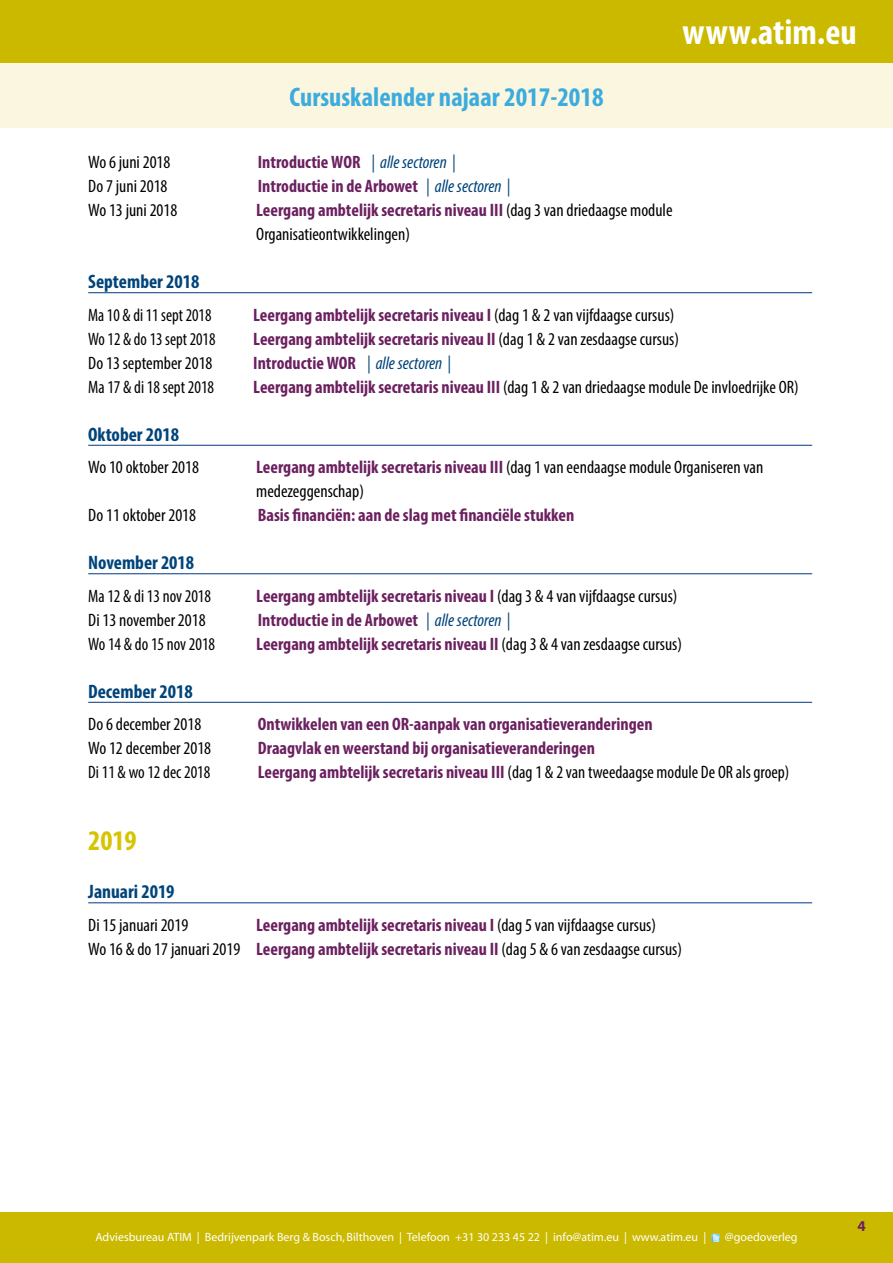
<style>
.page{position:relative;width:893px;height:1263px;background:#fff}
.page>*{position:absolute;margin:0;border:0;box-sizing:border-box;transform-origin:0 0}
.t1{font:700 condensed 36px "Myriad Pro";color:#fff}
.t2{font:700 condensed 28.5px "Myriad Pro";color:#d7c400}
.t3{font:700 condensed 27px "Myriad Pro";color:#3cabdd}
.t4{font:700 condensed 19.5px "Myriad Pro";color:#00447a}
.t5{font:condensed 18px/24px "Myriad Pro";color:#000}
.t6{font:700 condensed 18px "Myriad Pro";color:#6b205f}
.t7{font:condensed 18px "Myriad Pro";color:#000;scale:.95 1}
.t8{font:condensed 18px "Myriad Pro";color:#000;scale:.93 1}
.t9{font:700 15px "Myriad";color:#6b205f}
.t10{font:12px "Myriad";color:#fff}
.s1{font-weight:400;font-style:italic;color:#00447a}
.s2{font-weight:700;color:#6b205f}
.s3{font-weight:400;color:#000}
</style>
<div class="page">
<div style="left:0;top:1212px;width:893px;height:51px;background:#cbb900"></div>
<svg style="left:711px;top:1234px;width:9px;height:8px"></svg>
<div style="left:0;top:51px;width:893px;height:77px;background:#faf6df"></div>
<hr style="left:88px;top:292px;width:724px;height:1px;background:#003882">
<hr style="left:88px;top:445px;width:724px;height:1px;background:#003882">
<hr style="left:88px;top:573px;width:724px;height:1px;background:#003882">
<hr style="left:88px;top:702px;width:724px;height:1px;background:#003882">
<hr style="left:88px;top:902px;width:724px;height:1px;background:#003882">
<div style="left:0;top:0;width:893px;height:63px;background:#cbb900"></div>
<h3 class="t3" style="left:289px;top:80px;width:316px">Cursuskalender najaar 2017-2018</h3>
<h1 class="t1" style="left:682px;top:10px;width:176px">www.atim.eu</h1>
<p class="t5" style="left:88px;top:150px;width:84px">Wo 6 juni 2018</p>
<p class="t6" style="left:258px;top:151px;width:199px">Introductie WOR <span class="s1">| alle sectoren |</span></p>
<p class="t5" style="left:88px;top:174px;width:81px">Do 7 juni 2018</p>
<p class="t6" style="left:258px;top:175px;width:254px">Introductie in de Arbowet <span class="s1">| alle sectoren |</span></p>
<p class="t5" style="left:88px;top:198px;width:91px">Wo 13 juni 2018</p>
<p class="t5" style="left:256px;top:198px;width:418px"><span class="s2">Leergang ambtelijk secretaris niveau III</span> (dag 3 van driedaagse module<br>Organisatieontwikkelingen)</p>
<p class="t4" style="left:88px;top:269px;width:113px">September 2018</p>
<p class="t8" style="left:88px;top:304px;width:134px">Ma 10 &amp; di 11 sept 2018</p>
<p class="t6" style="left:253px;top:303px;width:423px">Leergang ambtelijk secretaris niveau I <span class="s3">(dag 1 &amp; 2 van vijfdaagse cursus)</span></p>
<p class="t8" style="left:88px;top:328px;width:138px">Wo 12 &amp; do 13 sept 2018</p>
<p class="t6" style="left:253px;top:327px;width:427px">Leergang ambtelijk secretaris niveau II <span class="s3">(dag 1 &amp; 2 van zesdaagse cursus)</span></p>
<p class="t5" style="left:88px;top:350px;width:126px">Do 13 september 2018</p>
<p class="t6" style="left:253px;top:351px;width:199px">Introductie WOR <span class="s1">| alle sectoren |</span></p>
<p class="t7" style="left:88px;top:376px;width:134px">Ma 17 &amp; di 18 sept 2018</p>
<p class="t5" style="left:253px;top:374px;width:547px"><span class="s2">Leergang ambtelijk secretaris niveau III</span> (dag 1 &amp; 2 van driedaagse module De invloedrijke OR)</p>
<p class="t4" style="left:88px;top:422px;width:92px">Oktober 2018</p>
<p class="t5" style="left:88px;top:455px;width:112px">Wo 10 oktober 2018</p>
<p class="t5" style="left:256px;top:455px;width:509px"><span class="s2">Leergang ambtelijk secretaris niveau III</span> (dag 1 van eendaagse module Organiseren van medezeggenschap)</p>
<p class="t5" style="left:88px;top:503px;width:109px">Do 11 oktober 2018</p>
<p class="t6" style="left:258px;top:504px;width:318px">Basis financiën: aan de slag met financiële stukken</p>
<p class="t4" style="left:88px;top:550px;width:108px">November 2018</p>
<p class="t7" style="left:88px;top:585px;width:131px">Ma 12 &amp; di 13 nov 2018</p>
<p class="t6" style="left:256px;top:584px;width:423px">Leergang ambtelijk secretaris niveau I <span class="s3">(dag 3 &amp; 4 van vijfdaagse cursus)</span></p>
<p class="t5" style="left:88px;top:607px;width:119px">Di 13 november 2018</p>
<p class="t6" style="left:258px;top:608px;width:254px">Introductie in de Arbowet <span class="s1">| alle sectoren |</span></p>
<p class="t7" style="left:88px;top:633px;width:135px">Wo 14 &amp; do 15 nov 2018</p>
<p class="t6" style="left:256px;top:632px;width:427px">Leergang ambtelijk secretaris niveau II <span class="s3">(dag 3 &amp; 4 van zesdaagse cursus)</span></p>
<p class="t4" style="left:88px;top:679px;width:106px">December 2018</p>
<p class="t5" style="left:88px;top:712px;width:115px">Do 6 december 2018</p>
<p class="t6" style="left:258px;top:713px;width:396px">Ontwikkelen van een OR-aanpak van organisatieveranderingen</p>
<p class="t5" style="left:88px;top:736px;width:124px">Wo 12 december 2018</p>
<p class="t6" style="left:258px;top:737px;width:339px">Draagvlak en weerstand bij organisatieveranderingen</p>
<p class="t7" style="left:88px;top:761px;width:130px">Di 11 &amp; wo 12 dec 2018</p>
<p class="t5" style="left:258px;top:760px;width:533px"><span class="s2">Leergang ambtelijk secretaris niveau III</span> (dag 1 &amp; 2 van tweedaagse module De OR als groep)</p>
<h2 class="t2" style="left:88px;top:823px;width:50px">2019</h2>
<p class="t4" style="left:88px;top:879px;width:88px">Januari 2019</p>
<p class="t5" style="left:88px;top:912px;width:102px">Di 15 januari 2019</p>
<p class="t5" style="left:88px;top:912px;width:595px;text-indent:168px"><span class="s2">Leergang ambtelijk secretaris niveau I</span> (dag 5 van vijfdaagse cursus)<br>Wo 16 &amp; do 17 januari 2019 <span class="s2">Leergang ambtelijk secretaris niveau II</span> (dag 5 &amp; 6 van zesdaagse cursus)</p>
<p class="t10" style="left:95px;top:1231px;width:612px">Adviesbureau ATIM | Bedrijvenpark Berg &amp; Bosch, Bilthoven | Telefoon +31 30 233 45 22 | info@atim.eu | www.atim.eu |</p>
<p class="t10" style="left:725px;top:1231px;width:74px">@goedoverleg</p>
<p class="t9" style="left:857px;top:1218px;width:10px">4</p>
</div>
